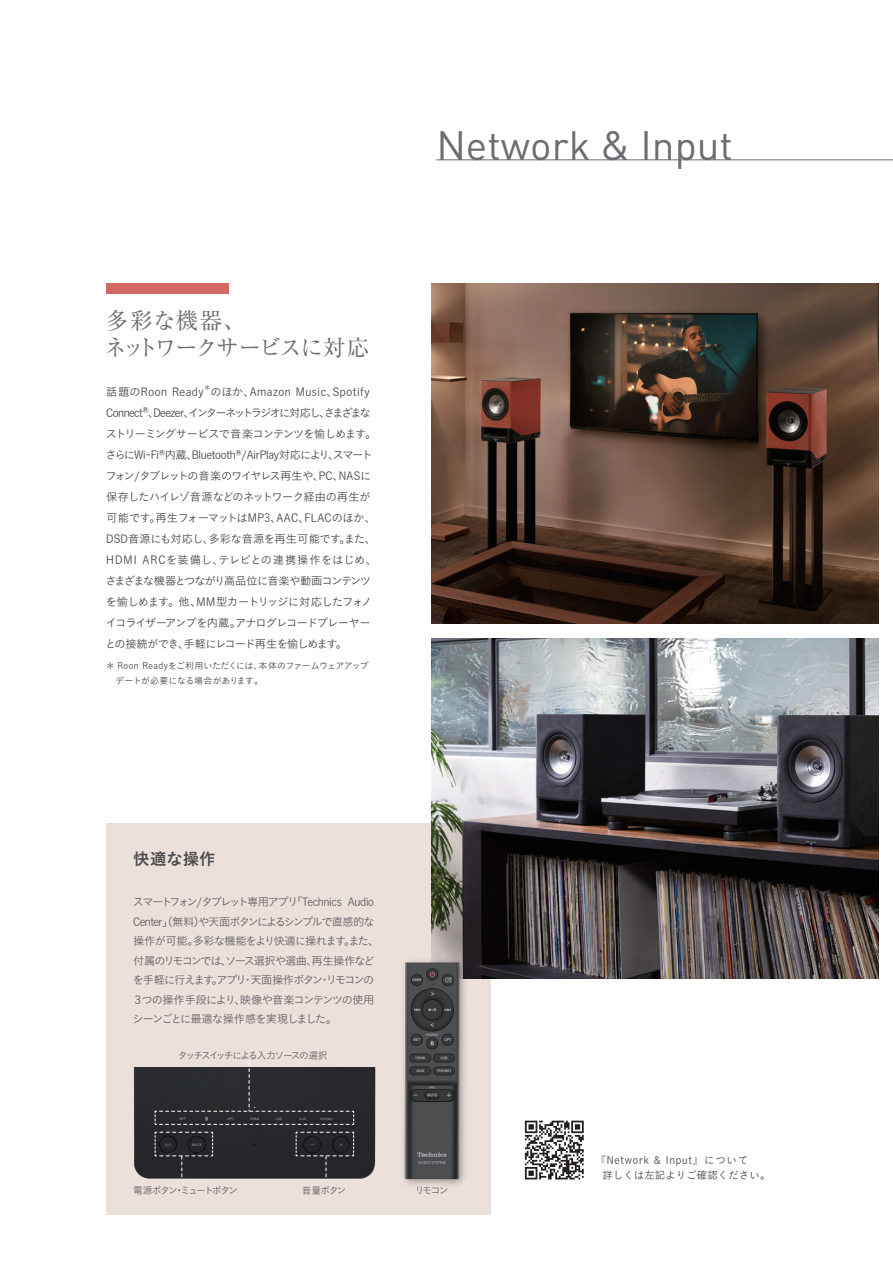
<style>
.page{position:relative;width:893px;height:1263px;background:#fff}
.page>*{position:absolute;margin:0;border:0;box-sizing:border-box;transform-origin:0 0}
.t1{font:40.5px "DIN";color:#6c6d70}
.t2{font:22.5px/27px "Ryumin Pro";letter-spacing:-.065em;color:#6c6d70}
.t3{font:16.5px "Koburina Go Std W6";color:#4b4c4d}
.t4{font:11.25px/21px "Koburina Go Std W3";letter-spacing:-.045em;color:#4b4c4d}
.t5{font:11.25px/19.5px "Koburina Go Std W3";letter-spacing:-.08em;color:#636366}
.t6{font:11.25px "Koburina Go Std W3";letter-spacing:-.08em;color:#4b4c4d}
.t7{font:11.25px/19.5px "Koburina Go Std W3";letter-spacing:-.145em;color:#636366}
.t8{font:11.25px "Koburina Go Std W3";letter-spacing:-.025em;color:#4b4c4d}
.t9{font:11.25px "Koburina Go Std W3";letter-spacing:-.1em;color:#4b4c4d}
.t10{font:11.25px "Koburina Go Std W3";letter-spacing:-.11em;color:#4b4c4d}
.t11{font:11.25px/19.5px "Koburina Go Std W3";letter-spacing:-.1em;color:#636366}
.t12{font:11.25px/19.5px "Koburina Go Std W3";letter-spacing:-.06em;color:#636366}
.t13{font:11.25px "Koburina Go Std W3";letter-spacing:.05em;color:#4b4c4d}
.t14{font:11.25px "Koburina Go Std W3";letter-spacing:-.02em;color:#4b4c4d}
.t15{font:11.25px "Koburina Go Std W3";letter-spacing:.01em;color:#4b4c4d}
.t16{font:11.25px "Koburina Go Std W3";letter-spacing:-.025em;color:#636366}
.t17{font:11.25px "Koburina Go Std W3";letter-spacing:.015em;color:#4b4c4d}
.t18{font:11.25px "Koburina Go Std W3";letter-spacing:.065em;color:#4b4c4d}
.t19{font:10.5px/15px "Koburina Go Std W3";color:#4b4c4d}
.t20{font:10.5px "Koburina Go Std W3";letter-spacing:.075em;color:#4b4c4d}
.t21{font:9.75px "Koburina Go Std W3";letter-spacing:-.165em;color:#636366}
.t22{font:9.75px "Koz Go Pr 6 N";color:#636366}
.t23{font:9px/15px "Koburina Go Std W3";letter-spacing:-.01em;color:#4b4c4d}
.t24{font:9px "Koburina Go Std W3";letter-spacing:-.075em;color:#4b4c4d}
.t25{font:6.6px "Koburina Go Std W3";color:#4b4c4d}
.s1{font-family:"Hira Kaku Pro W3"}
.s2{font-family:"Koz Go Pr 6 N"}
</style>
<div class="page">
<hr style="left:436px;top:159px;width:457px;height:1px;background:#6c6d70">
<div style="left:106px;top:283px;width:123px;height:10px;background:#d26a63"></div>
<img style="left:431px;top:638px;width:447px;height:340px">
<img style="left:431px;top:283px;width:447px;height:340px">
<svg style="left:106px;top:823px;width:385px;height:391px;background:#ded3ce"></svg>
<img style="left:386px;top:952px;width:94px;height:240px">
<img style="left:122px;top:1067px;width:264px;height:118px">
<svg style="left:155px;top:1063px;width:199px;height:62px;background:#3a3b3d"></svg>
<svg style="left:155px;top:1132px;width:58px;height:46px;background:#2c2d30"></svg>
<svg style="left:296px;top:1132px;width:58px;height:46px;background:#2c2d2f"></svg>
<svg style="left:525px;top:1121px;width:59px;height:58px"></svg>
<h2 class="t2" style="left:104px;top:305px;width:267px">多彩な機器、<br>ネットワークサービスに対応</h2>
<p class="t25" style="left:204px;top:383px;width:8px">＊</p>
<p class="t4" style="left:153px;top:381px;width:219px;text-indent:-47px">話題のRoon Ready<br>Deezer インターネットラジオに対応しさまざまな</p>
<p class="t4" style="left:319px;top:402px;width:13px">、</p>
<p class="t13" style="left:333px;top:383px;width:39px">Spotify</p>
<p class="t4" style="left:210px;top:381px;width:46px">のほか、</p>
<p class="t13" style="left:250px;top:383px;width:90px">Amazon Music、</p>
<p class="t4" style="left:142px;top:401px;width:19px">®、</p>
<p class="t4" style="left:106px;top:402px;width:38px">Connect</p>
<p class="t6" style="left:106px;top:425px;width:272px">ストリーミングサービスで音楽コンテンツを愉しめます。</p>
<p class="t8" style="left:247px;top:446px;width:127px">AirPlay対応によりスマート</p>
<p class="t4" style="left:328px;top:444px;width:13px">、</p>
<p class="t4" style="left:184px;top:402px;width:13px">、</p>
<p class="t4" style="left:159px;top:442px;width:8px">®</p>
<p class="t4" style="left:235px;top:443px;width:13px">/®</p>
<p class="t4" style="left:165px;top:444px;width:34px">内蔵、</p>
<p class="t4" style="left:105px;top:444px;width:55px">さらにWi-Fi</p>
<p class="t8" style="left:192px;top:446px;width:45px">Bluetooth</p>
<p class="t10" style="left:105px;top:467px;width:240px">フォン/タブレットの音楽のワイヤレス再生や PC、</p>
<p class="t4" style="left:313px;top:465px;width:13px">、</p>
<p class="t4" style="left:106px;top:486px;width:266px">保存したハイレゾ音源などのネットワーク経由の再生が</p>
<p class="t17" style="left:304px;top:509px;width:73px">FLACのほか、</p>
<p class="t4" style="left:339px;top:465px;width:34px">NASに</p>
<p class="t4" style="left:106px;top:507px;width:177px">可能です再生フォーマットはMP 、<span class="s1">3</span></p>
<p class="t4" style="left:149px;top:507px;width:13px">。</p>
<p class="t8" style="left:209px;top:530px;width:169px">多彩な音源を再生可能ですまた、</p>
<p class="t4" style="left:339px;top:528px;width:13px">。</p>
<p class="t4" style="left:276px;top:507px;width:35px">AAC、</p>
<p class="t15" style="left:106px;top:530px;width:109px">DSD音源にも対応し、</p>
<p class="t14" style="left:218px;top:551px;width:160px">テレビとの連携操作をはじめ、</p>
<p class="t18" style="left:142px;top:551px;width:83px">ARCを装備し、</p>
<p class="t4" style="left:106px;top:549px;width:32px">HDMI</p>
<p class="t9" style="left:105px;top:572px;width:267px">さまざまな機器とつながり高品位に音楽や動画コンテンツ</p>
<p class="t4" style="left:197px;top:591px;width:177px">MM型カートリッジに対応したフォノ</p>
<p class="t4" style="left:106px;top:591px;width:97px">を愉しめます。他、</p>
<p class="t9" style="left:106px;top:614px;width:137px">イコライザーアンプを内蔵。</p>
<p class="t6" style="left:235px;top:614px;width:137px">アナログレコードプレーヤー</p>
<p class="t6" style="left:105px;top:635px;width:234px">との接続ができ手軽にレコード再生を愉しめます</p>
<p class="t4" style="left:178px;top:633px;width:13px">、</p>
<p class="t24" style="left:259px;top:659px;width:112px">本体のファームウェアアップ</p>
<p class="t4" style="left:336px;top:633px;width:13px">。</p>
<p class="t23" style="left:106px;top:658px;width:159px">＊ Roon Readyをご利用いただくには、　デートが必要になる場合があります。</p>
<h1 class="t1" style="left:436px;top:120px;width:298px">Network &amp; Input</h1>
<h3 class="t3" style="left:133px;top:846px;width:84px">快適な操作</h3>
<p class="t7" style="left:133px;top:892px;width:243px">スマートフォン/タブレット専用アプリ<br>Center」（無料や天面ボタンによるシンプルで直感的な</p>
<p class="t16" style="left:291px;top:893px;width:52px">「Technics</p>
<p class="t5" style="left:348px;top:892px;width:28px">Audio</p>
<p class="t5" style="left:193px;top:911px;width:188px">）<br>多彩な機能をより快適に操れますまた、</p>
<p class="t5" style="left:344px;top:931px;width:13px">。</p>
<p class="t5" style="left:133px;top:931px;width:243px">操作が可能。<br>付属のリモコンではソース選択や選曲再生操作など</p>
<p class="t5" style="left:306px;top:950px;width:13px">、</p>
<p class="t11" style="left:133px;top:950px;width:243px;text-indent:88px">、<br>を手軽に行えますアプリ天面操作ボタンリモコンの</p>
<p class="t5" style="left:242px;top:970px;width:13px">・</p>
<p class="t12" style="left:142px;top:970px;width:234px;text-indent:70px">。<br>つの操作手段により映像や音楽コンテンツの使用</p>
<p class="t5" style="left:234px;top:989px;width:13px">、</p>
<p class="t5" style="left:319px;top:970px;width:13px">・</p>
<p class="t5" style="left:132px;top:989px;width:206px">３<br>シーンごとに最適な操作感を実現しました。</p>
<p class="t21" style="left:178px;top:1047px;width:151px">タッチスイッチによる入力ソースの選択</p>
<p class="t21" style="left:133px;top:1183px;width:106px">電源ボタンミュートボタン</p>
<p class="t22" style="left:174px;top:1185px;width:11px">・</p>
<p class="t21" style="left:302px;top:1183px;width:46px">音量ボタン</p>
<p class="t21" style="left:415px;top:1183px;width:35px">リモコン</p>
<p class="t19" style="left:602px;top:1152px;width:170px;text-indent:-7px"><span class="s2">『</span>Network<br>詳しくは左記よりご確認ください。</p>
<p class="t19" style="left:654px;top:1152px;width:8px">&amp;</p>
<p class="t20" style="left:666px;top:1152px;width:84px">Input<span class="s2">』</span>について</p>
</div>
